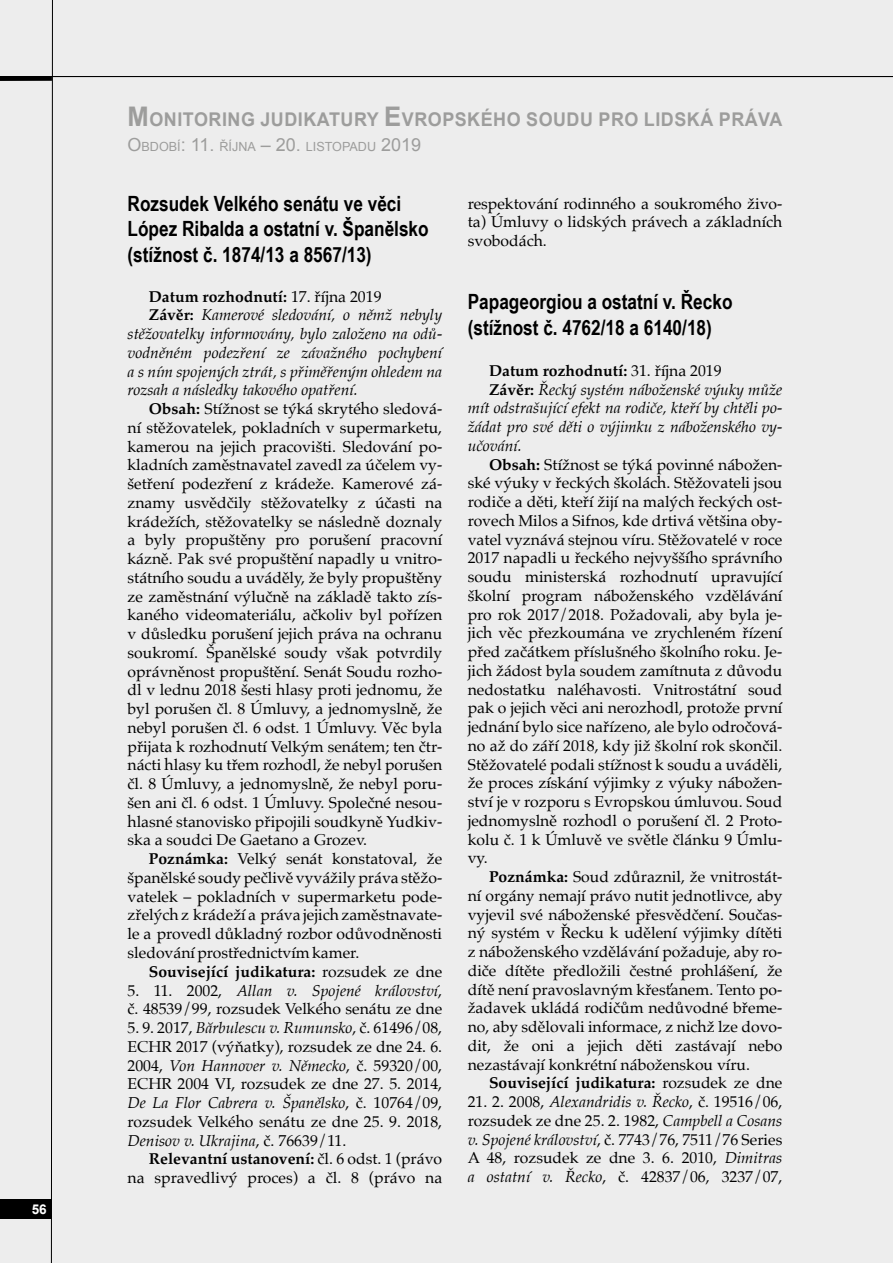
<style>
.page{position:relative;width:893px;height:1263px;background:#ededed}
.page>*{position:absolute;margin:0;border:0;box-sizing:border-box;transform-origin:0 0}
.titulek_14_17{font:700 21px/25.5px "Arial Narrow";color:#000}
.titulek_18{font:700 18.9px "Arial";letter-spacing:.03em;color:#9d9d9c;scale:.95 1}
.t1{font:15.75px/18.8px "Palatino";color:#000;text-align:justify}
.t2{font:italic 15.75px/18.8px "Palatino";color:#000;text-align:justify}
.t3{font:700 15.75px "Palatino";color:#000}
.text_paginace{font:700 13.5px "Arial";color:#fff}
.titulek_obdobi{font:12.6px "Arial";color:#9d9d9c}
.s1{font-size:27px}
.s2{font-size:18px}
.s3{font-weight:400}
.s4{font-weight:700;font-style:normal}
.s5{font-weight:700}
.s6{font-style:italic}
</style>
<div class="page">
<svg style="left:51px;top:0;width:2px;height:1263px;background:#757575"></svg>
<hr style="left:0;top:76px;width:893px;height:1px;background:#000">
<svg style="left:0;top:77px;width:52px;height:4px"></svg>
<div style="left:0;top:1199px;width:51px;height:19px;background:#000"></div>
<p class="text_paginace" style="left:32px;top:1200px;width:17px">56</p>
<p class="titulek_18" style="left:128px;top:107px;width:691px"><span class="s1">M</span>ONITORING JUDIKATURY <span class="s1">E</span>VROPSKÉHO SOUDU PRO LIDSKÁ PRÁVA</p>
<p class="titulek_obdobi" style="left:128px;top:139px;width:295px"><span class="s2">O</span>BDOBÍ<span class="s2">: 11.</span> ŘÍJNA <span class="s2">– 20.</span> LISTOPADU <span class="s2">2019</span></p>
<p class="titulek_14_17" style="left:128px;top:190px;width:303px">Rozsudek Velkého senátu ve věci<br>López Ribalda a ostatní v. Španělsko (stížnost č. 1874/13 a 8567/13)</p>
<p class="t3" style="left:149px;top:283px;width:234px">Datum rozhodnutí: <span class="s3">17. října 2019</span></p>
<p class="t2" style="left:128px;top:305px;width:316px;text-indent:21px"><span class="s4">Závěr:</span> Kamerové sledování, o němž nebyly stěžovatelky informovány, bylo založeno na odů&shy;vodněném podezření ze závažného pochybení a s ním spojených ztrát, s přiměřeným ohledem na rozsah a následky takového opatření.</p>
<p class="t1" style="left:128px;top:399px;width:316px;text-indent:21px"><span class="s5">Obsah:</span> Stížnost se týká skrytého sledová&shy;ní stěžovatelek, pokladních v supermarketu, kamerou na jejich pracovišti. Sledování po&shy;kladních zaměstnavatel zavedl za účelem vy&shy;šetření podezření z krádeže. Kamerové zá&shy;znamy usvědčily stěžovatelky z účasti na krádežích, stěžovatelky se následně doznaly a byly propuštěny pro porušení pracovní kázně. Pak své propuštění napadly u vnitro&shy;státního soudu a uváděly, že byly propuštěny ze zaměstnání výlučně na základě takto zís&shy;kaného videomateriálu, ačkoliv byl pořízen v důsledku porušení jejich práva na ochranu soukromí. Španělské soudy však potvrdily oprávněnost propuštění. Senát Soudu rozho&shy;dl v lednu 2018 šesti hlasy proti jednomu, že byl porušen čl. 8 Úmluvy, a jednomyslně, že nebyl porušen čl. 6 odst. 1 Úmluvy. Věc byla přijata k rozhodnutí Velkým senátem; ten čtr&shy;nácti hlasy ku třem rozhodl, že nebyl porušen čl. 8 Úmluvy, a jednomyslně, že nebyl poru&shy;šen ani čl. 6 odst. 1 Úmluvy. Společné nesou&shy;hlasné stanovisko připojili soudkyně Yudkiv&shy;ska a soudci De Gaetano a Grozev.</p>
<p class="t1" style="left:128px;top:849px;width:316px;text-indent:21px"><span class="s5">Poznámka:</span> Velký senát konstatoval, že španělské soudy pečlivě vyvážily práva stěžo&shy;vatelek – pokladních v supermarketu pode&shy;zřelých z krádeží a práva jejich zaměstnavate&shy;le a provedl důkladný rozbor odůvodněnosti sledování prostřednictvím kamer.</p>
<p class="t3" style="left:149px;top:958px;width:295px">Související judikatura: <span class="s3">rozsudek ze dne</span></p>
<p class="t1" style="left:128px;top:981px;width:316px">5. 11. 2002, <span class="s6">Allan v. Spojené království</span>, č. 48539/99, rozsudek Velkého senátu ze dne</p>
<p class="t1" style="left:128px;top:1018px;width:316px">5. 9. 2017, <span class="s6">Bărbulescu v. Rumunsko</span>, č. 61496/08, ECHR 2017 (výňatky), rozsudek ze dne 24. 6.<br>2004, <span class="s6">Von Hannover v. Německo</span>, č. 59320/00, ECHR 2004 VI, rozsudek ze dne 27. 5. 2014, <span class="s6">De La Flor Cabrera v. Španělsko</span>, č. 10764/09, rozsudek Velkého senátu ze dne 25. 9. 2018, <span class="s6">Denisov v. Ukrajina</span>, č. 76639/11.</p>
<p class="t1" style="left:128px;top:1149px;width:316px;text-align:right"><span class="s5">Relevantní ustanovení:</span> čl. 6 odst. 1 (právo<br>na spravedlivý proces) a čl. 8 (právo na</p>
<p class="t1" style="left:468px;top:194px;width:316px">respektování rodinného a soukromého živo&shy;ta) Úmluvy o lidských právech a základních svobodách.</p>
<p class="titulek_14_17" style="left:468px;top:288px;width:266px">Papageorgiou a ostatní v. Řecko (stížnost č. 4762/18 a 6140/18)</p>
<p class="t3" style="left:489px;top:357px;width:234px">Datum rozhodnutí: <span class="s3">31. října 2019</span></p>
<p class="t2" style="left:468px;top:380px;width:316px;text-indent:21px"><span class="s4">Závěr:</span> Řecký systém náboženské výuky může mít odstrašující efekt na rodiče, kteří by chtěli po&shy;žádat pro své děti o výjimku z náboženského vy&shy;učování.</p>
<p class="t1" style="left:468px;top:455px;width:316px;text-indent:21px"><span class="s5">Obsah:</span> Stížnost se týká povinné nábožen&shy;ské výuky v řeckých školách. Stěžovateli jsou rodiče a děti, kteří žijí na malých řeckých ost&shy;rovech Milos a Sifnos, kde drtivá většina oby&shy;vatel vyznává stejnou víru. Stěžovatelé v roce 2017 napadli u řeckého nejvyššího správního soudu ministerská rozhodnutí upravující školní program náboženského vzdělávání pro rok 2017/2018. Požadovali, aby byla je&shy;jich věc přezkoumána ve zrychleném řízení před začátkem příslušného školního roku. Je&shy;jich žádost byla soudem zamítnuta z důvodu nedostatku naléhavosti. Vnitrostátní soud pak o jejich věci ani nerozhodl, protože první jednání bylo sice nařízeno, ale bylo odročová&shy;no až do září 2018, kdy již školní rok skončil.<br>Stěžovatelé podali stížnost k soudu a uváděli, že proces získání výjimky z výuky nábožen&shy;ství je v rozporu s Evropskou úmluvou. Soud jednomyslně rozhodl o porušení čl. 2 Proto&shy;kolu č. 1 k Úmluvě ve světle článku 9 Úmlu&shy;vy.</p>
<p class="t1" style="left:468px;top:867px;width:316px;text-indent:21px"><span class="s5">Poznámka:</span> Soud zdůraznil, že vnitrostát&shy;ní orgány nemají právo nutit jednotlivce, aby vyjevil své náboženské přesvědčení. Součas&shy;ný systém v Řecku k udělení výjimky dítěti z náboženského vzdělávání požaduje, aby ro&shy;diče dítěte předložili čestné prohlášení, že dítě není pravoslavným křesťanem. Tento po&shy;žadavek ukládá rodičům nedůvodné břeme&shy;no, aby sdělovali informace, z nichž lze dovo&shy;dit, že oni a jejich děti zastávají nebo nezastávají konkrétní náboženskou víru.</p>
<p class="t3" style="left:489px;top:1069px;width:295px">Související judikatura: <span class="s3">rozsudek ze dne</span></p>
<p class="t1" style="left:468px;top:1092px;width:316px">21. 2. 2008, <span class="s6">Alexandridis v. Řecko</span>, č. 19516/06, rozsudek ze dne 25. 2. 1982, <span class="s6">Campbell a Cosans v. Spojené království</span>, č. 7743/76, 7511/76 Series A 48, rozsudek ze dne 3. 6. 2010, <span class="s6">Dimitras a ostatní v. Řecko</span>, č. 42837/06, 3237/07,</p>
</div>
